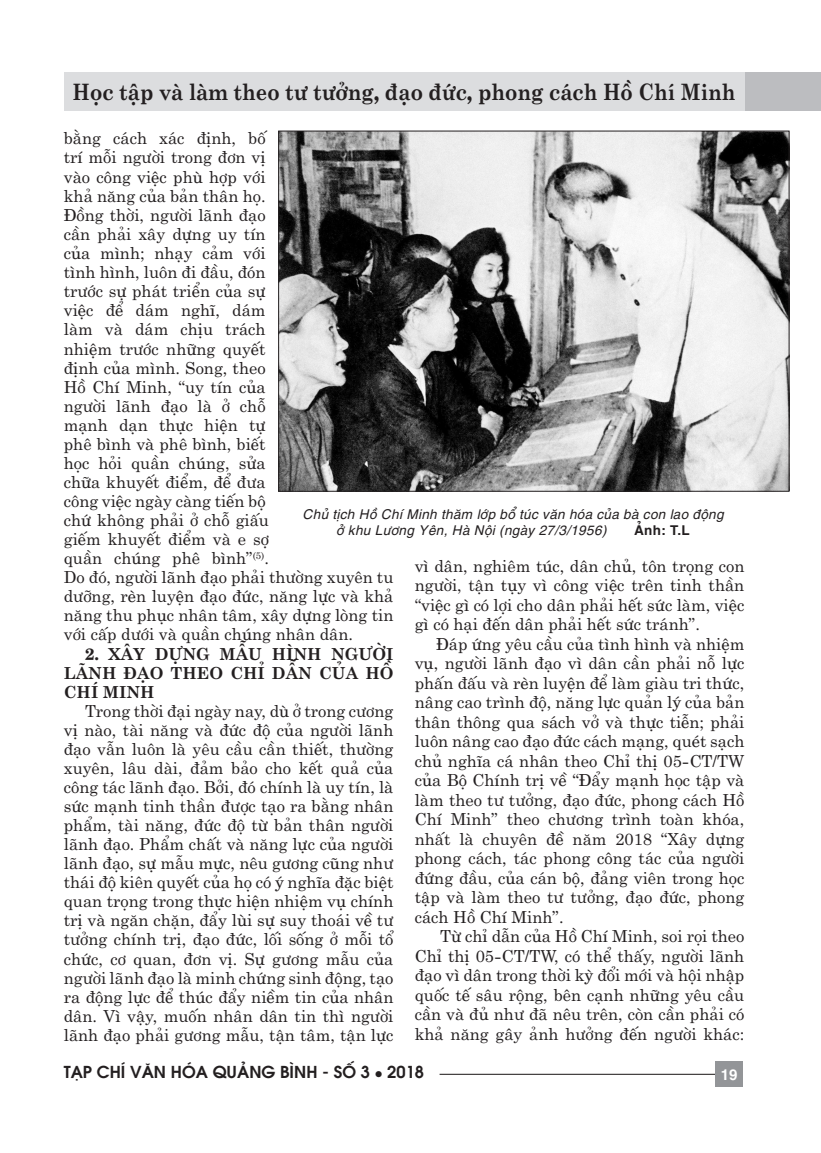
<style>
.page{position:relative;width:821px;height:1153px;background:#fff}
.page>*{position:absolute;margin:0;border:0;box-sizing:border-box;transform-origin:0 0}
.t1{font:700 22.5px "UTM Centur";color:#231f20;scale:.89 1}
.t2{font:16.5px/19px "UTM Centur";color:#231f20;text-align:justify}
.t3{font:700 16.5px/19px "UTM Centur";color:#231f20;text-align:justify}
.t4{font:600 16.5px "Avant Garde";color:#231f20}
.t5{font:700 15px "UTM Helve";color:#fff}
.t6{font:italic 13.5px/16.2px "UTM Helve";color:#231f20}
.t7{font:700 13.5px "UTM Helve";color:#231f20}
</style>
<div class="page">
<hr style="left:439px;top:1073px;width:279px;height:1px;background:#231f20">
<div style="left:715px;top:1061px;width:28px;height:25px;background:#939598"></div>
<div style="left:744px;top:72px;width:77px;height:39px;background:#bcbdc0"></div>
<div style="left:64px;top:72px;width:680px;height:39px;background:#dcdddf"></div>
<img style="left:280px;top:133px;width:507px;height:356px">
<h1 class="t1" style="left:73px;top:72px;width:746px">Học tập và làm theo tư tưởng, đạo đức, phong cách Hồ Chí Minh</h1>
<p class="t2" style="left:64px;top:126px;width:331px;text-align:left">bằng cách xác định, bố<br>trí mỗi người trong đơn vị<br>vào công việc phù hợp với<br>khả năng của bản thân họ.<br>Đồng thời, người lãnh đạo<br>cần phải xây dựng uy tín<br>của mình; nhạy cảm với<br>tình hình, luôn đi đầu, đón<br>trước sự phát triển của sự<br>việc để dám nghĩ, dám<br>làm và dám chịu trách<br>nhiệm trước những quyết<br>định của mình. Song, theo<br>Hồ Chí Minh, “uy tín của<br>người lãnh đạo là ở chỗ<br>mạnh dạn thực hiện tự<br>phê bình và phê bình, biết<br>học hỏi quần chúng, sửa<br>chữa khuyết điểm, để đưa<br>công việc ngày càng tiến bộ<br>chứ không phải ở chỗ giấu<br>giếm khuyết điểm và e sợ<br>quần chúng phê bình”<sup>(5)</sup>.<br>Do đó, người lãnh đạo phải thường xuyên tu dưỡng, rèn luyện đạo đức, năng lực và khả năng thu phục nhân tâm, xây dựng lòng tin với cấp dưới và quần chúng nhân dân.</p>
<p class="t6" style="left:336px;top:505px;width:389px;text-indent:-34px">Chủ tịch Hồ Chí Minh thăm lớp bổ túc văn hóa của bà con lao động ở khu Lương Yên, Hà Nội (ngày 27/3/1956)</p>
<p class="t7" style="left:634px;top:519px;width:57px">Ảnh: T.L</p>
<p class="t2" style="left:415px;top:553px;width:331px;line-height:19.5px">vì dân, nghiêm túc, dân chủ, tôn trọng con người, tận tụy vì công việc trên tinh thần “việc gì có lợi cho dân phải hết sức làm, việc gì có hại đến dân phải hết sức tránh”.</p>
<p class="t2" style="left:415px;top:631px;width:331px;line-height:19.5px;text-indent:21px">Đáp ứng yêu cầu của tình hình và nhiệm vụ, người lãnh đạo vì dân cần phải nỗ lực phấn đấu và rèn luyện để làm giàu tri thức, nâng cao trình độ, năng lực quản lý của bản thân thông qua sách vở và thực tiễn; phải luôn nâng cao đạo đức cách mạng, quét sạch chủ nghĩa cá nhân theo Chỉ thị 05-CT/TW của Bộ Chính trị về “Đẩy mạnh học tập và làm theo tư tưởng, đạo đức, phong cách Hồ Chí Minh” theo chương trình toàn khóa, nhất là chuyên đề năm 2018 “Xây dựng phong cách, tác phong công tác của người đứng đầu, của cán bộ, đảng viên trong học tập và làm theo tư tưởng, đạo đức, phong cách Hồ Chí Minh”.</p>
<p class="t2" style="left:415px;top:924px;width:331px;line-height:19.5px;text-indent:25px">Từ chỉ dẫn của Hồ Chí Minh, soi rọi theo Chỉ thị 05-CT/TW, có thể thấy, người lãnh đạo vì dân trong thời kỳ đổi mới và hội nhập quốc tế sâu rộng, bên cạnh những yêu cầu cần và đủ như đã nêu trên, còn cần phải có khả năng gây ảnh hưởng đến người khác:</p>
<p class="t3" style="left:64px;top:641px;width:331px;text-indent:21px">2. XÂY DỰNG MẪU HÌNH NGƯỜI LÃNH ĐẠO THEO CHỈ DẪN CỦA HỒ CHÍ MINH</p>
<p class="t2" style="left:64px;top:699px;width:331px;text-indent:21px">Trong thời đại ngày nay, dù ở trong cương vị nào, tài năng và đức độ của người lãnh đạo vẫn luôn là yêu cầu cần thiết, thường xuyên, lâu dài, đảm bảo cho kết quả của công tác lãnh đạo. Bởi, đó chính là uy tín, là sức mạnh tinh thần được tạo ra bằng nhân phẩm, tài năng, đức độ từ bản thân người lãnh đạo. Phẩm chất và năng lực của người lãnh đạo, sự mẫu mực, nêu gương cũng như thái độ kiên quyết của họ có ý nghĩa đặc biệt quan trọng trong thực hiện nhiệm vụ chính trị và ngăn chặn, đẩy lùi sự suy thoái về tư tưởng chính trị, đạo đức, lối sống ở mỗi tổ chức, cơ quan, đơn vị. Sự gương mẫu của người lãnh đạo là minh chứng sinh động, tạo ra động lực để thúc đẩy niềm tin của nhân dân. Vì vậy, muốn nhân dân tin thì người lãnh đạo phải gương mẫu, tận tâm, tận lực</p>
<p class="t4" style="left:64px;top:1059px;width:362px">TẠP CHÍ VĂN HÓA QUẢNG BÌNH - SỐ 3 ● 2018</p>
<p class="t5" style="left:720px;top:1061px;width:19px">19</p>
</div>
